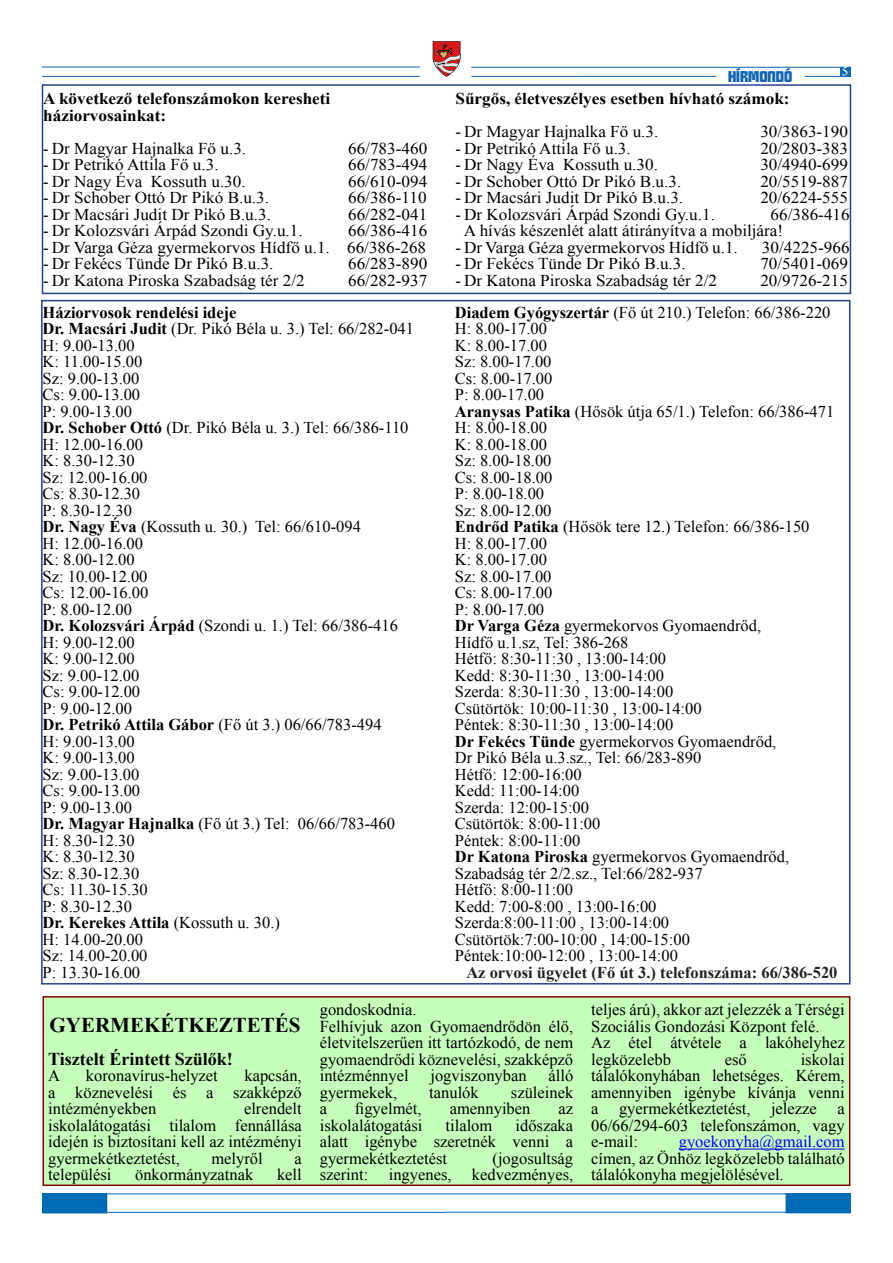
<style>
.page{position:relative;width:893px;height:1263px;background:#fff}
.page>*{position:absolute;margin:0;border:0;box-sizing:border-box;transform-origin:0 0}
.t1{font:700 21px "Times New Roman";color:#000}
.t2{font:700 18px "Times New Roman";color:#000}
.t3{font:16.5px/16.5px "Times New Roman";color:#000}
.t4{font:16.5px/16.5px "Times New Roman";color:#000;scale:1.04 1}
.t5{font:700 16.5px/16.5px "Times New Roman";color:#000;scale:1.04 1}
.t6{font:700 16.5px "Times New Roman";color:#222}
.t7{font:16.5px "Times New Roman";color:#00f}
.t8{font:15.45px "First Prize Bold Upright";color:#1367b1}
.t9{font:13.5px "Arno Pro Sm Text";color:#fff}
.s1{font-weight:700}
</style>
<div class="page">
<hr style="left:43px;top:67px;width:377px;height:1px;background:#1066b1">
<hr style="left:43px;top:76px;width:377px;height:1px;background:#1066b1">
<hr style="left:471px;top:67px;width:379px;height:1px;background:#1066b1">
<hr style="left:471px;top:76px;width:245px;height:1px;background:#1066b1">
<svg style="left:433px;top:41px;width:27px;height:36px"></svg>
<hr style="left:805px;top:76px;width:45px;height:1px;background:#1066b1">
<div style="left:840px;top:67px;width:10px;height:10px;background:#1066b1"></div>
<hr style="left:43px;top:1193px;width:402px;height:1px;background:#006ab5">
<hr style="left:43px;top:1212px;width:402px;height:1px;background:#006ab5">
<div style="left:43px;top:1193px;width:64px;height:20px;background:#006ab5"></div>
<hr style="left:445px;top:1193px;width:405px;height:1px;background:#006ab5">
<hr style="left:445px;top:1212px;width:405px;height:1px;background:#006ab5">
<div style="left:786px;top:1193px;width:64px;height:20px;background:#006ab5"></div>
<div style="left:42px;top:84px;width:809px;height:210px;border:2px solid #25408f"></div>
<div style="left:43px;top:997px;width:807px;height:188px;background:#c6febb"></div>
<hr style="left:679px;top:1149px;width:166px;height:1px;background:#00f">
<div style="left:43px;top:996px;width:807px;height:190px;border:2px solid #800000"></div>
<p class="t5" style="left:43px;top:90px;width:278px">A következő telefonszámokon keresheti háziorvosainkat:</p>
<p class="t3" style="left:43px;top:140px;width:204px">- Dr Magyar Hajnalka Fő u.3.</p>
<p class="t4" style="left:348px;top:140px;width:78px">66/783-460</p>
<p class="t3" style="left:43px;top:156px;width:177px">- Dr Petrikó Attila Fő u.3.</p>
<p class="t4" style="left:348px;top:156px;width:78px">66/783-494</p>
<p class="t3" style="left:43px;top:173px;width:204px">- Dr Nagy Éva Kossuth u.30.</p>
<p class="t4" style="left:348px;top:173px;width:78px">66/610-094</p>
<p class="t3" style="left:43px;top:189px;width:227px">- Dr Schober Ottó Dr Pikó B.u.3.</p>
<p class="t4" style="left:348px;top:189px;width:77px">66/386-110</p>
<p class="t3" style="left:43px;top:206px;width:229px">- Dr Macsári Judit Dr Pikó B.u.3.</p>
<p class="t4" style="left:348px;top:206px;width:78px">66/282-041</p>
<p class="t3" style="left:43px;top:222px;width:261px">- Dr Kolozsvári Árpád Szondi Gy.u.1.</p>
<p class="t4" style="left:348px;top:222px;width:78px">66/386-416</p>
<p class="t3" style="left:43px;top:239px;width:384px">- Dr Varga Géza gyermekorvos Hídfő u.1. 66/386-268</p>
<p class="t3" style="left:43px;top:255px;width:232px">- Dr Fekécs Tünde Dr Pikó B.u.3.</p>
<p class="t4" style="left:348px;top:255px;width:78px">66/283-890</p>
<p class="t3" style="left:43px;top:272px;width:263px">- Dr Katona Piroska Szabadság tér 2/2</p>
<p class="t4" style="left:348px;top:272px;width:78px">66/282-937</p>
<p class="t8" style="left:728px;top:65px;width:66px">HÍRMONDÓ</p>
<p class="t9" style="left:842px;top:64px;width:8px">5</p>
<p class="t5" style="left:455px;top:90px;width:323px">Sűrgős, életveszélyes esetben hívható számok:</p>
<p class="t3" style="left:455px;top:123px;width:204px">- Dr Magyar Hajnalka Fő u.3.</p>
<p class="t4" style="left:760px;top:123px;width:86px">30/3863-190</p>
<p class="t3" style="left:455px;top:140px;width:177px">- Dr Petrikó Attila Fő u.3.</p>
<p class="t4" style="left:760px;top:140px;width:86px">20/2803-383</p>
<p class="t3" style="left:455px;top:156px;width:204px">- Dr Nagy Éva Kossuth u.30.</p>
<p class="t4" style="left:760px;top:156px;width:86px">30/4940-699</p>
<p class="t3" style="left:455px;top:173px;width:227px">- Dr Schober Ottó Dr Pikó B.u.3.</p>
<p class="t4" style="left:760px;top:173px;width:86px">20/5519-887</p>
<p class="t3" style="left:455px;top:189px;width:229px">- Dr Macsári Judit Dr Pikó B.u.3.</p>
<p class="t4" style="left:760px;top:189px;width:86px">20/6224-555</p>
<p class="t3" style="left:455px;top:206px;width:261px">- Dr Kolozsvári Árpád Szondi Gy.u.1.</p>
<p class="t4" style="left:464px;top:206px;width:372px;text-indent:307px">66/386-416<br>A hívás készenlét alatt átirányítva a mobiljára!</p>
<p class="t3" style="left:455px;top:239px;width:284px">- Dr Varga Géza gyermekorvos Hídfő u.1.</p>
<p class="t4" style="left:762px;top:239px;width:86px">30/4225-966</p>
<p class="t3" style="left:455px;top:255px;width:232px">- Dr Fekécs Tünde Dr Pikó B.u.3.</p>
<p class="t4" style="left:760px;top:255px;width:86px">70/5401-069</p>
<p class="t3" style="left:455px;top:272px;width:263px">- Dr Katona Piroska Szabadság tér 2/2</p>
<p class="t4" style="left:760px;top:272px;width:86px">20/9726-215</p>
<p class="t3" style="left:43px;top:304px;width:373px"><span class="s1">Háziorvosok rendelési ideje<br>Dr. Macsári Judit</span> (Dr. Pikó Béla u. 3.) Tel: 66/282-041<br>H: 9.00-13.00<br>K: 11.00-15.00<br>Sz: 9.00-13.00<br>Cs: 9.00-13.00<br>P: 9.00-13.00<br><span class="s1">Dr. Schober Ottó</span> (Dr. Pikó Béla u. 3.) Tel: 66/386-110<br>H: 12.00-16.00<br>K: 8.30-12.30<br>Sz: 12.00-16.00<br>Cs: 8.30-12.30<br>P: 8.30-12.30<br><span class="s1">Dr. Nagy Éva</span> (Kossuth u. 30.) Tel: 66/610-094<br>H: 12.00-16.00<br>K: 8.00-12.00<br>Sz: 10.00-12.00<br>Cs: 12.00-16.00<br>P: 8.00-12.00<br><span class="s1">Dr. Kolozsvári Árpád</span> (Szondi u. 1.) Tel: 66/386-416<br>H: 9.00-12.00<br>K: 9.00-12.00<br>Sz: 9.00-12.00<br>Cs: 9.00-12.00<br>P: 9.00-12.00<br><span class="s1">Dr. Petrikó Attila Gábor</span> (Fő út 3.) 06/66/783-494<br>H: 9.00-13.00<br>K: 9.00-13.00<br>Sz: 9.00-13.00<br>Cs: 9.00-13.00<br>P: 9.00-13.00<br><span class="s1">Dr. Magyar Hajnalka</span> (Fő út 3.) Tel: 06/66/783-460<br>H: 8.30-12.30<br>K: 8.30-12.30<br>Sz: 8.30-12.30<br>Cs: 11.30-15.30<br>P: 8.30-12.30<br><span class="s1">Dr. Kerekes Attila</span> (Kossuth u. 30.)<br>H: 14.00-20.00<br>Sz: 14.00-20.00<br>P: 13.30-16.00</p>
<p class="t3" style="left:455px;top:304px;width:381px"><span class="s1">Diadem Gyógyszertár</span> (Fő út 210.) Telefon: 66/386-220<br>H: 8.00-17.00<br>K: 8.00-17.00<br>Sz: 8.00-17.00<br>Cs: 8.00-17.00<br>P: 8.00-17.00<br><span class="s1">Aranysas Patika</span> (Hősök útja 65/1.) Telefon: 66/386-471<br>H: 8.00-18.00<br>K: 8.00-18.00<br>Sz: 8.00-18.00<br>Cs: 8.00-18.00<br>P: 8.00-18.00<br>Sz: 8.00-12.00<br><span class="s1">Endrőd Patika</span> (Hősök tere 12.) Telefon: 66/386-150<br>H: 8.00-17.00<br>K: 8.00-17.00<br>Sz: 8.00-17.00<br>Cs: 8.00-17.00<br>P: 8.00-17.00<br><span class="s1">Dr Varga Géza</span> gyermekorvos Gyomaendrőd,<br>Hídfő u.1.sz, Tel: 386-268<br>Hétfő: 8:30-11:30 , 13:00-14:00<br>Kedd: 8:30-11:30 , 13:00-14:00<br>Szerda: 8:30-11:30 , 13:00-14:00<br>Csütörtök: 10:00-11:30 , 13:00-14:00<br>Péntek: 8:30-11:30 , 13:00-14:00<br><span class="s1">Dr Fekécs Tünde</span> gyermekorvos Gyomaendrőd,<br>Dr Pikó Béla u.3.sz., Tel: 66/283-890<br>Hétfő: 12:00-16:00<br>Kedd: 11:00-14:00<br>Szerda: 12:00-15:00<br>Csütörtök: 8:00-11:00<br>Péntek: 8:00-11:00<br><span class="s1">Dr Katona Piroska</span> gyermekorvos Gyomaendrőd,<br>Szabadság tér 2/2.sz., Tel:66/282-937<br>Hétfő: 8:00-11:00<br>Kedd: 7:00-8:00 , 13:00-16:00<br>Szerda:8:00-11:00 , 13:00-14:00<br>Csütörtök:7:00-10:00 , 14:00-15:00<br>Péntek:10:00-12:00 , 13:00-14:00</p>
<p class="t6" style="left:466px;top:961px;width:373px">Az orvosi ügyelet (Fő út 3.) telefonszáma: 66/386-520</p>
<p class="t1" style="left:50px;top:1010px;width:252px">GYERMEKÉTKEZTETÉS</p>
<p class="t2" style="left:48px;top:1046px;width:186px">Tisztelt Érintett Szülők!</p>
<p class="t3" style="left:48px;top:1067px;width:13px">A</p>
<p class="t3" style="left:86px;top:1067px;width:133px">koronavírus-helyzet</p>
<p class="t3" style="left:48px;top:1067px;width:255px;text-align:justify;text-indent:196px">kapcsán, a köznevelési és a szakképző intézményekben</p>
<p class="t3" style="left:48px;top:1100px;width:255px;text-align:justify;text-indent:196px">elrendelt iskolalátogatási tilalom fennállása idején is biztosítani kell az intézményi gyermekétkeztetést,</p>
<p class="t3" style="left:211px;top:1150px;width:53px">melyről</p>
<p class="t3" style="left:294px;top:1150px;width:9px">a</p>
<p class="t3" style="left:48px;top:1166px;width:65px">települési</p>
<p class="t3" style="left:135px;top:1166px;width:120px">önkormányzatnak</p>
<p class="t3" style="left:277px;top:1166px;width:26px">kell</p>
<p class="t3" style="left:320px;top:1001px;width:255px">gondoskodnia.<br>Felhívjuk azon Gyomaendrődön élő, életvitelszerűen itt tartózkodó, de nem gyomaendrődi köznevelési, szakképző intézménnyel</p>
<p class="t3" style="left:430px;top:1067px;width:98px">jogviszonyban</p>
<p class="t3" style="left:548px;top:1067px;width:26px">álló</p>
<p class="t3" style="left:320px;top:1084px;width:79px">gyermekek,</p>
<p class="t3" style="left:429px;top:1084px;width:51px">tanulók</p>
<p class="t3" style="left:511px;top:1084px;width:64px">szüleinek</p>
<p class="t3" style="left:320px;top:1100px;width:9px">a</p>
<p class="t3" style="left:355px;top:1100px;width:68px">figyelmét,</p>
<p class="t3" style="left:450px;top:1100px;width:82px">amennyiben</p>
<p class="t3" style="left:559px;top:1100px;width:16px">az</p>
<p class="t3" style="left:320px;top:1117px;width:104px">iskolalátogatási</p>
<p class="t3" style="left:446px;top:1117px;width:48px">tilalom</p>
<p class="t3" style="left:320px;top:1117px;width:255px;text-align:justify;text-indent:196px">időszaka alatt igénybe szeretnék venni a gyermekétkeztetést</p>
<p class="t3" style="left:320px;top:1150px;width:255px;text-align:right">(jogosultság<br>szerint: ingyenes, kedvezményes,</p>
<p class="t3" style="left:591px;top:1001px;width:255px">teljes árú), akkor azt jelezzék a Térségi<br>Szociális Gondozási Központ felé.<br>Az étel átvétele a lakóhelyhez legközelebb</p>
<p class="t3" style="left:591px;top:1051px;width:255px;text-align:justify;text-indent:209px">iskolai tálalókonyhában lehetséges. Kérem, amennyiben igénybe kívánja venni a gyermekétkeztetést, jelezze a 06/66/294-603 telefonszámon, vagy e-mail:</p>
<p class="t3" style="left:725px;top:1051px;width:23px">eső</p>
<p class="t7" style="left:679px;top:1131px;width:167px">gyoekonyha@gmail.com</p>
<p class="t3" style="left:591px;top:1150px;width:255px">címen, az Önhöz legközelebb található tálalókonyha megjelölésével.</p>
</div>
